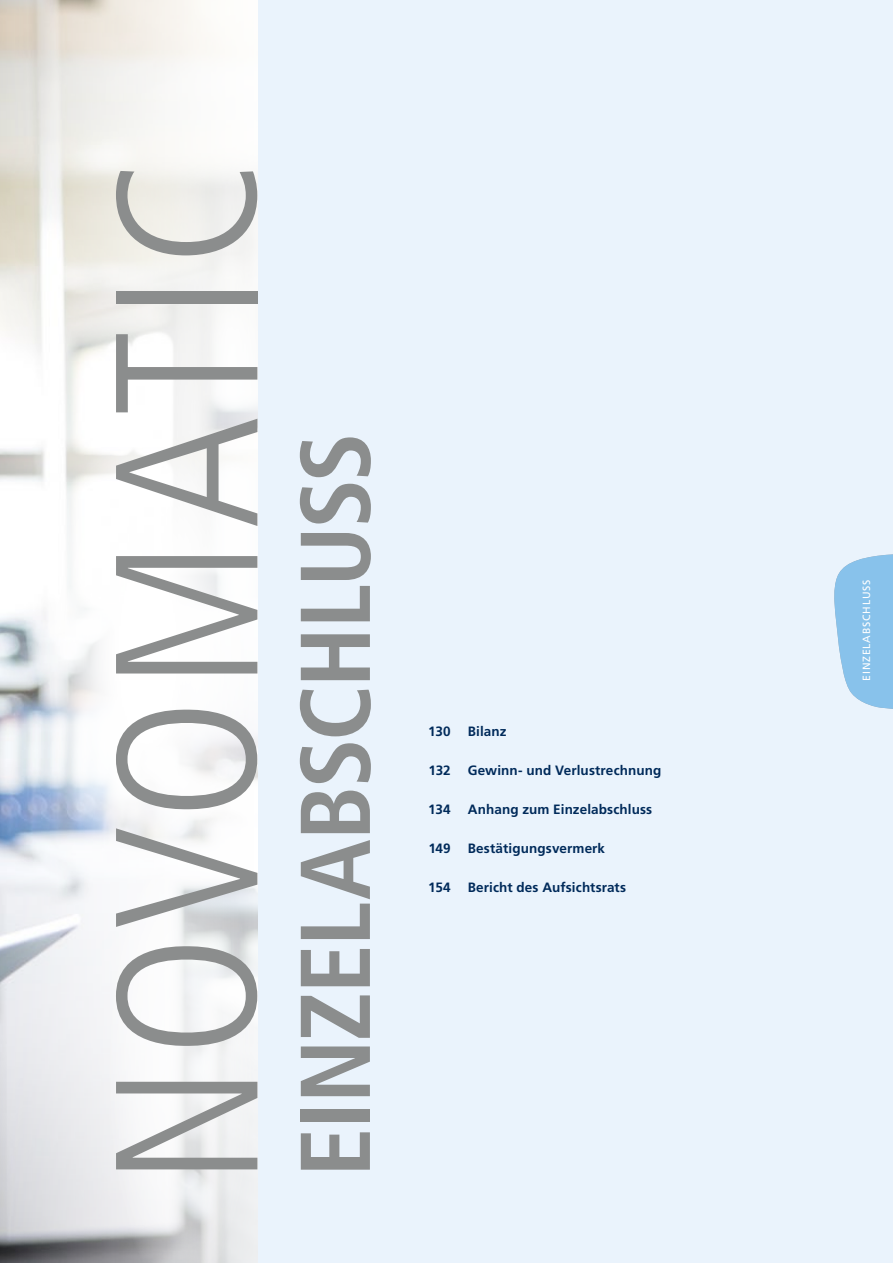
<style>
.page{position:relative;width:893px;height:1263px;background:#eaf3fc}
.page>*{position:absolute;margin:0;border:0;box-sizing:border-box;transform-origin:0 0}
.t1{font:300 condensed 202.5px "Frutiger LT Std";color:#8b8d8d}
.t2{font:700 condensed 99px "Frutiger LT Std";letter-spacing:-.02em;color:#8b8d8d}
.t3{font:700 13.5px "Frutiger LT Std";letter-spacing:.01em;color:#002a5a}
.t4{font:10.5px "Frutiger LT Std";letter-spacing:.08em;color:#fff}
.t5{font:10.5px "Frutiger LT Std";letter-spacing:.1em;color:#fff}
.s1{font-size:198.45px}
</style>
<div class="page">
<svg style="left:0;top:0;width:257px;height:1263px"></svg>
<div style="left:38px;top:424px;width:217px;height:458px;background:#fff;border-radius:50%"></div>
<svg style="left:106px;top:820px;width:149px;height:443px;fill:#f5f6f7"></svg>
<svg style="left:834px;top:554px;width:59px;height:155px;background:#97c9ed"></svg>
<h1 class="t1" style="left:72px;top:1185px;width:1029px;rotate:-90deg">N<span class="s1">O</span>V<span class="s1">O</span>MATI<span class="s1">C</span></h1>
<h2 class="t2" style="left:277px;top:1177px;width:746px;rotate:-90deg">EINZELABSCHLUSS</h2>
<p class="t3" style="left:428px;top:723px;width:24px">130</p>
<p class="t3" style="left:468px;top:723px;width:40px">Bilanz</p>
<p class="t3" style="left:428px;top:762px;width:24px">132</p>
<p class="t3" style="left:468px;top:762px;width:195px">Gewinn- und Verlustrechnung</p>
<p class="t3" style="left:428px;top:801px;width:24px">134</p>
<p class="t3" style="left:468px;top:801px;width:186px">Anhang zum Einzelabschluss</p>
<p class="t3" style="left:428px;top:840px;width:24px">149</p>
<p class="t3" style="left:468px;top:840px;width:139px">Bestätigungsvermerk</p>
<p class="t3" style="left:428px;top:879px;width:24px">154</p>
<p class="t3" style="left:468px;top:879px;width:160px">Bericht des Aufsichtsrats</p>
<p class="t4" style="left:860px;top:681px;width:103px;rotate:-90deg">EINZELABSCHLUSS</p>
<p class="t5" style="left:860px;top:668px;width:79px;rotate:-90deg">CLOSER VIEW</p>
</div>
